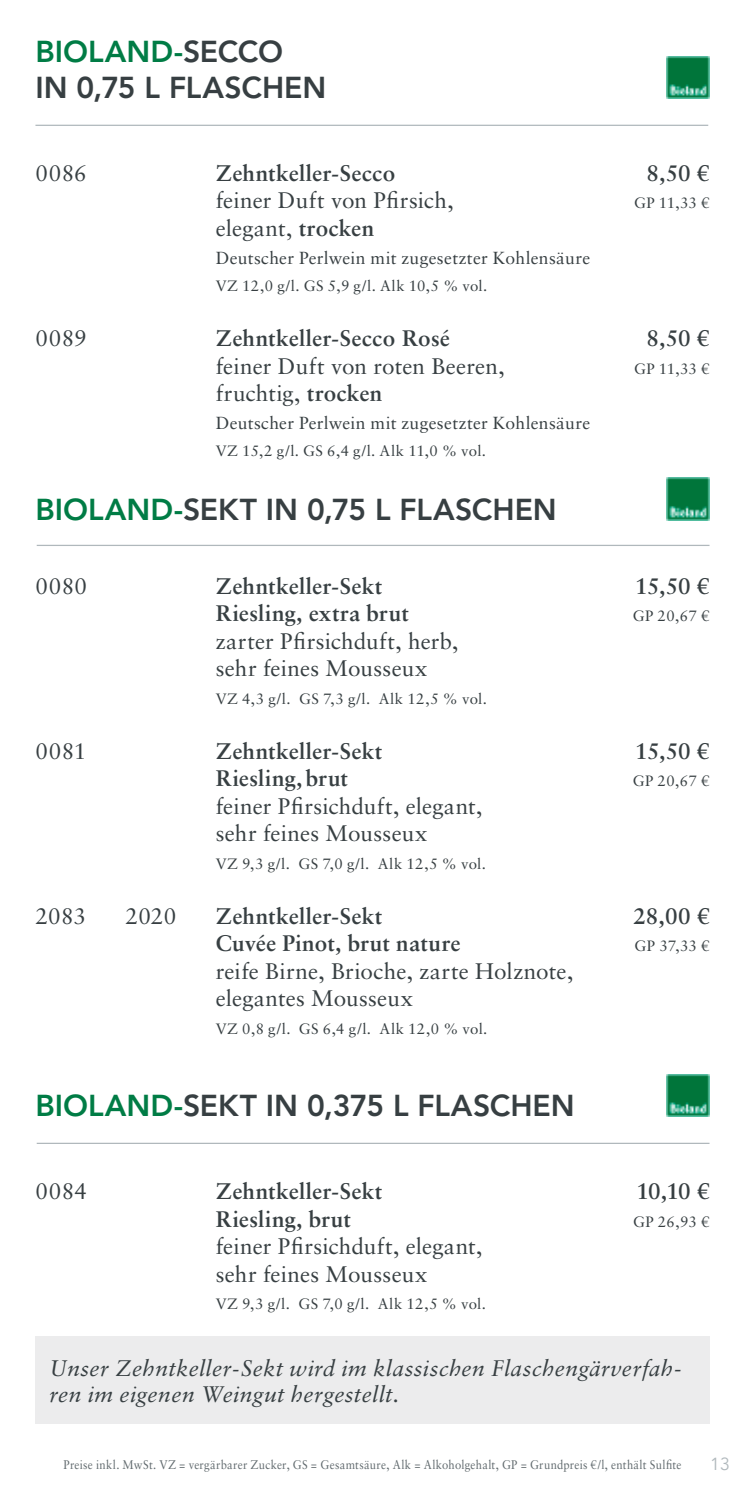
<style>
.page{position:relative;width:745px;height:1489px;background:#fff}
.page>*{position:absolute;margin:0;border:0;box-sizing:border-box;transform-origin:0 0}
.t1{font:800 30px/36px "Avenir LT Std";color:#373f42}
.t2{font:22.5px/27.5px "Sabon LT Std";letter-spacing:.01em;color:#373f42}
.t3{font:700 22.5px "Sabon LT Std";letter-spacing:.015em;color:#373f42}
.t4{font:italic 22.5px/26.2px "Sabon LT Std";letter-spacing:.015em;color:#373f42}
.t5{font:17.5px "Sabon LT Std";letter-spacing:.015em;color:#373f42}
.t6{font:17.5px "Avenir";color:#b0b8bc}
.t7{font:15px "Sabon LT Std";letter-spacing:.025em;color:#373f42}
.t8{font:12.5px "Sabon LT Std";letter-spacing:.025em;color:#616a6e;scale:.9 1}
.s1{color:#007c45}
.s2{font-weight:700}
</style>
<div class="page">
<hr style="left:37px;top:544px;width:672px;height:2px;background:#b0b8bc">
<hr style="left:37px;top:1142px;width:672px;height:1px;background:#b0b8bc">
<hr style="left:35px;top:125px;width:672px;height:1px;background:#b0b8bc">
<img style="left:666px;top:477px;width:43px;height:43px">
<img style="left:666px;top:1074px;width:43px;height:42px">
<img style="left:666px;top:56px;width:43px;height:42px">
<div style="left:35px;top:1336px;width:674px;height:87px;background:#ececed"></div>
<h1 class="t1" style="left:35px;top:33px;width:292px"><span class="s1">BIOLAND-</span>SECCO<br>IN 0,75 L FLASCHEN</h1>
<p class="t2" style="left:35px;top:159px;width:53px">0086</p>
<p class="t3" style="left:215px;top:159px;width:181px">Zehntkeller-Secco</p>
<p class="t3" style="left:646px;top:159px;width:64px">8,50 €</p>
<p class="t2" style="left:215px;top:187px;width:239px">feiner Duft von Pfirsich,</p>
<p class="t7" style="left:633px;top:194px;width:77px">GP 11,33 €</p>
<p class="t2" style="left:215px;top:214px;width:160px">elegant, <span class="s2">trocken</span></p>
<p class="t5" style="left:215px;top:247px;width:376px">Deutscher Perlwein mit zugesetzter Kohlensäure</p>
<p class="t7" style="left:215px;top:277px;width:273px">VZ 12,0 g/l. GS 5,9 g/l. Alk 10,5 % vol.</p>
<p class="t2" style="left:35px;top:324px;width:53px">0089</p>
<p class="t3" style="left:215px;top:324px;width:235px">Zehntkeller-Secco Rosé</p>
<p class="t3" style="left:646px;top:324px;width:64px">8,50 €</p>
<p class="t2" style="left:215px;top:352px;width:290px">feiner Duft von roten Beeren,</p>
<p class="t7" style="left:633px;top:359px;width:77px">GP 11,33 €</p>
<p class="t2" style="left:215px;top:379px;width:168px">fruchtig, <span class="s2">trocken</span></p>
<p class="t5" style="left:215px;top:412px;width:376px">Deutscher Perlwein mit zugesetzter Kohlensäure</p>
<p class="t7" style="left:215px;top:442px;width:272px">VZ 15,2 g/l. GS 6,4 g/l. Alk 11,0 % vol.</p>
<h1 class="t1" style="left:35px;top:492px;width:522px"><span class="s1">BIOLAND-</span>SEKT IN 0,75 L FLASCHEN</h1>
<p class="t2" style="left:35px;top:572px;width:53px">0080</p>
<p class="t3" style="left:215px;top:572px;width:168px">Zehntkeller-Sekt</p>
<p class="t3" style="left:634px;top:572px;width:76px">15,50 €</p>
<p class="t3" style="left:215px;top:599px;width:194px">Riesling, extra brut</p>
<p class="t7" style="left:632px;top:607px;width:78px">GP 20,67 €</p>
<p class="t2" style="left:215px;top:627px;width:244px">zarter Pfirsichduft, herb, sehr feines Mousseux</p>
<p class="t7" style="left:215px;top:689px;width:272px">VZ 4,3 g/l. GS 7,3 g/l. Alk 12,5 % vol.</p>
<p class="t2" style="left:35px;top:737px;width:52px">0081</p>
<p class="t3" style="left:215px;top:737px;width:168px">Zehntkeller-Sekt</p>
<p class="t3" style="left:634px;top:737px;width:76px">15,50 €</p>
<p class="t3" style="left:215px;top:764px;width:134px">Riesling, brut</p>
<p class="t7" style="left:632px;top:772px;width:78px">GP 20,67 €</p>
<p class="t2" style="left:215px;top:792px;width:268px">feiner Pfirsichduft, elegant, sehr feines Mousseux</p>
<p class="t7" style="left:215px;top:854px;width:271px">VZ 9,3 g/l. GS 7,0 g/l. Alk 12,5 % vol.</p>
<p class="t2" style="left:35px;top:902px;width:52px">2083</p>
<p class="t2" style="left:125px;top:902px;width:52px">2020</p>
<p class="t3" style="left:215px;top:902px;width:168px">Zehntkeller-Sekt</p>
<p class="t3" style="left:633px;top:902px;width:77px">28,00 €</p>
<p class="t3" style="left:215px;top:929px;width:246px">Cuvée Pinot, brut nature</p>
<p class="t7" style="left:634px;top:937px;width:76px">GP 37,33 €</p>
<p class="t2" style="left:215px;top:957px;width:359px">reife Birne, Brioche, zarte Holznote, elegantes Mousseux</p>
<p class="t7" style="left:215px;top:1019px;width:273px">VZ 0,8 g/l. GS 6,4 g/l. Alk 12,0 % vol.</p>
<h1 class="t1" style="left:35px;top:1088px;width:540px"><span class="s1">BIOLAND-</span>SEKT IN 0,375 L FLASCHEN</h1>
<p class="t2" style="left:35px;top:1177px;width:53px">0084</p>
<p class="t3" style="left:215px;top:1177px;width:168px">Zehntkeller-Sekt</p>
<p class="t3" style="left:636px;top:1177px;width:74px">10,10 €</p>
<p class="t3" style="left:215px;top:1204px;width:137px">Riesling, brut</p>
<p class="t7" style="left:632px;top:1212px;width:78px">GP 26,93 €</p>
<p class="t2" style="left:215px;top:1232px;width:268px">feiner Pfirsichduft, elegant, sehr feines Mousseux</p>
<p class="t7" style="left:215px;top:1294px;width:271px">VZ 9,3 g/l. GS 7,0 g/l. Alk 12,5 % vol.</p>
<p class="t4" style="left:50px;top:1354px;width:633px">Unser Zehntkeller-Sekt wird im klassischen Flaschengärverfah&shy;ren im eigenen Weingut hergestellt.</p>
<p class="t8" style="left:63px;top:1456px;width:687px">Preise inkl. MwSt. VZ = vergärbarer Zucker, GS = Gesamtsäure, Alk = Alkoholgehalt, GP = Grundpreis €/l, enthält Sulfite</p>
<p class="t6" style="left:709px;top:1453px;width:21px">13</p>
</div>
